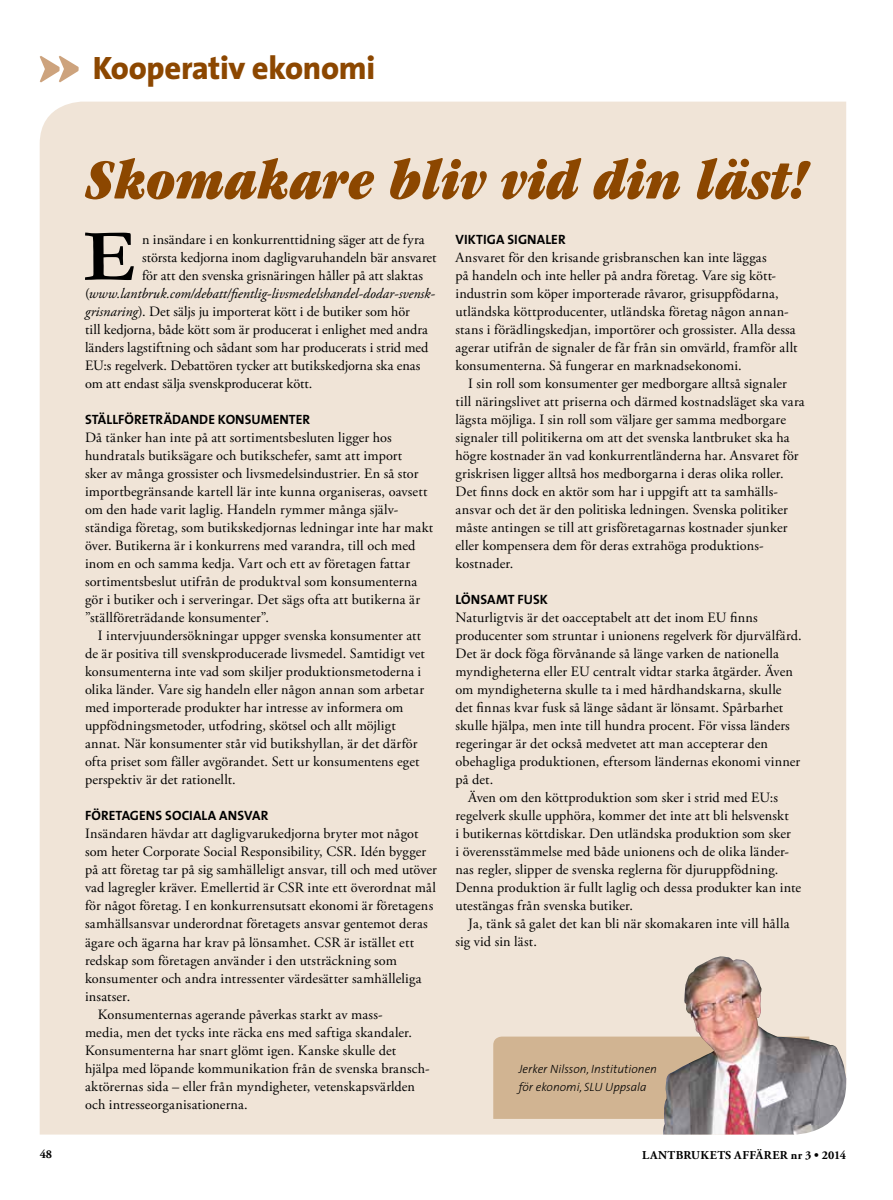
<style>
.page{position:relative;width:893px;height:1200px;background:#fff}
.page>*{position:absolute;margin:0;border:0;box-sizing:border-box;transform-origin:0 0}
.t1{font:700 74.55px "Garamond";color:#000}
.t2{font:italic ultra-condensed 58.5px "Garamond";color:#8c4700}
.t3{font:800 32.55px "The Sans";letter-spacing:-.01em;color:#8c4700}
.t4{font:14.25px/18px "Adobe Garamond Pro";letter-spacing:.01em;color:#000}
.t5{font:italic 14.25px "Adobe Garamond Pro";color:#000}
.t6{font:13.5px "The Sans Bold Caps";letter-spacing:.005em;color:#000}
.t7{font:italic 300 12px/18px "The Sans";color:#000}
.t8{font:700 12px "Adobe Garamond Pro";letter-spacing:.03em;color:#000}
.s1{font-style:normal}
.s2{font-style:italic}
</style>
<div class="page">
<div style="left:40px;top:102px;width:806px;height:1032px;background:#f0e4d7"></div>
<svg style="left:40px;top:56px;width:39px;height:26px"></svg>
<div style="left:493px;top:1036px;width:170px;height:82px;background:#d1b492"></div>
<img style="left:663px;top:956px;width:183px;height:178px">
<h3 class="t3" style="left:93px;top:41px;width:284px">Kooperativ ekonomi</h3>
<h2 class="t2" style="left:85px;top:147px;width:723px">Skomakare bliv vid din läst!</h2>
<h1 class="t1" style="left:84px;top:212px;width:54px">E</h1>
<p class="t4" style="left:142px;top:231px;width:284px">n insändare i en konkurrenttidning säger att de fyra</p>
<p class="t6" style="left:455px;top:228px;width:112px">VIKTIGA SIGNALER</p>
<p class="t4" style="left:455px;top:249px;width:343px">Ansvaret för den krisande grisbranschen kan inte läggas<br>på handeln och inte heller på andra företag. Vare sig kött&shy;industrin som köper importerade råvaror, grisuppfödarna, utländska köttproducenter, utländska företag någon annan&shy;stans i förädlingskedjan, importörer och grossister. Alla dessa agerar utifrån de signaler de får från sin omvärld, framför allt konsumenterna. Så fungerar en marknadsekonomi.</p>
<p class="t4" style="left:455px;top:375px;width:351px;text-indent:13px">I sin roll som konsumenter ger medborgare alltså signaler till näringslivet att priserna och därmed kostnadsläget ska vara lägsta möjliga. I sin roll som väljare ger samma medborgare signaler till politikerna om att det svenska lantbruket ska ha högre kostnader än vad konkurrentländerna har. Ansvaret för griskrisen ligger alltså hos medborgarna i deras olika roller.<br>Det finns dock en aktör som har i uppgift att ta samhälls&shy;ansvar och det är den politiska ledningen. Svenska politiker måste antingen se till att grisföretagarnas kostnader sjunker eller kompensera dem för deras extrahöga produktions&shy;kostnader.</p>
<p class="t6" style="left:455px;top:588px;width:94px">LÖNSAMT FUSK</p>
<p class="t4" style="left:455px;top:609px;width:304px">Naturligtvis är det oacceptabelt att det inom EU finns</p>
<p class="t4" style="left:455px;top:627px;width:348px">producenter som struntar i unionens regelverk för djurvälfärd.</p>
<p class="t4" style="left:455px;top:645px;width:325px">Det är dock föga förvånande så länge varken de nationella</p>
<p class="t4" style="left:455px;top:663px;width:339px">myndigheterna eller EU centralt vidtar starka åtgärder. Även</p>
<p class="t4" style="left:455px;top:681px;width:327px">om myndigheterna skulle ta i med hårdhandskarna, skulle</p>
<p class="t4" style="left:455px;top:699px;width:329px">det finnas kvar fusk så länge sådant är lönsamt. Spårbarhet</p>
<p class="t4" style="left:455px;top:717px;width:336px">skulle hjälpa, men inte till hundra procent. För vissa länders</p>
<p class="t4" style="left:455px;top:735px;width:314px">regeringar är det också medvetet att man accepterar den</p>
<p class="t4" style="left:455px;top:753px;width:346px">obehagliga produktionen, eftersom ländernas ekonomi vinner</p>
<p class="t4" style="left:455px;top:771px;width:39px">på det.</p>
<p class="t4" style="left:468px;top:789px;width:311px">Även om den köttproduktion som sker i strid med EU:s</p>
<p class="t4" style="left:455px;top:807px;width:335px">regelverk skulle upphöra, kommer det inte att bli helsvenskt</p>
<p class="t4" style="left:455px;top:825px;width:337px">i butikernas köttdiskar. Den utländska produktion som sker</p>
<p class="t4" style="left:455px;top:843px;width:335px">i överensstämmelse med både unionens och de olika länder-</p>
<p class="t4" style="left:455px;top:861px;width:324px">nas regler, slipper de svenska reglerna för djuruppfödning.</p>
<p class="t4" style="left:455px;top:879px;width:347px">Denna produktion är fullt laglig och dessa produkter kan inte</p>
<p class="t4" style="left:455px;top:897px;width:179px">utestängas från svenska butiker.</p>
<p class="t4" style="left:468px;top:915px;width:323px">Ja, tänk så galet det kan bli när skomakaren inte vill hålla</p>
<p class="t4" style="left:455px;top:933px;width:83px">sig vid sin läst.</p>
<p class="t4" style="left:142px;top:249px;width:296px">största kedjorna inom dagligvaruhandeln bär ansvaret</p>
<p class="t4" style="left:142px;top:267px;width:282px">för att den svenska grisnäringen håller på att slaktas</p>
<p class="t5" style="left:85px;top:285px;width:352px"><span class="s1">(</span>www.lantbruk.com/debatt/fientlig-livsmedelshandel-dodar-svensk-</p>
<p class="t4" style="left:85px;top:303px;width:326px"><span class="s2">grisnaring</span>). Det säljs ju importerat kött i de butiker som hör</p>
<p class="t4" style="left:85px;top:321px;width:344px">till kedjorna, både kött som är producerat i enlighet med andra</p>
<p class="t4" style="left:85px;top:339px;width:345px">länders lagstiftning och sådant som har producerats i strid med</p>
<p class="t4" style="left:85px;top:357px;width:337px">EU:s regelverk. Debattören tycker att butikskedjorna ska enas</p>
<p class="t4" style="left:85px;top:375px;width:229px">om att endast sälja svenskproducerat kött.</p>
<p class="t6" style="left:85px;top:408px;width:227px">STÄLLFÖRETRÄDANDE KONSUMENTER</p>
<p class="t4" style="left:85px;top:429px;width:350px">Då tänker han inte på att sortimentsbesluten ligger hos hundratals butiksägare och butikschefer, samt att import<br>sker av många grossister och livsmedelsindustrier. En så stor importbegränsande kartell lär inte kunna organiseras, oavsett om den hade varit laglig. Handeln rymmer många själv&shy;ständiga företag, som butikskedjornas ledningar inte har makt över. Butikerna är i konkurrens med varandra, till och med inom en och samma kedja. Vart och ett av företagen fattar sortimentsbeslut utifrån de produktval som konsumenterna gör i butiker och i serveringar. Det sägs ofta att butikerna är ”ställföreträdande konsumenter”.</p>
<p class="t4" style="left:85px;top:627px;width:341px;text-indent:13px">I intervjuundersökningar uppger svenska konsumenter att de är positiva till svenskproducerade livsmedel. Samtidigt vet konsumenterna inte vad som skiljer produktionsmetoderna i olika länder. Vare sig handeln eller någon annan som arbetar med importerade produkter har intresse av informera om uppfödningsmetoder, utfodring, skötsel och allt möjligt annat. När konsumenter står vid butikshyllan, är det därför ofta priset som fäller avgörandet. Sett ur konsumentens eget perspektiv är det rationellt.</p>
<p class="t6" style="left:85px;top:804px;width:185px">FÖRETAGENS SOCIALA ANSVAR</p>
<p class="t4" style="left:85px;top:825px;width:335px">Insändaren hävdar att dagligvarukedjorna bryter mot något</p>
<p class="t4" style="left:85px;top:843px;width:343px">som heter Corporate Social Responsibility, CSR. Idén bygger</p>
<p class="t4" style="left:85px;top:861px;width:353px">på att företag tar på sig samhälleligt ansvar, till och med utöver</p>
<p class="t4" style="left:85px;top:879px;width:352px">vad lagregler kräver. Emellertid är CSR inte ett överordnat mål</p>
<p class="t4" style="left:85px;top:897px;width:350px">för något företag. I en konkurrensutsatt ekonomi är företagens</p>
<p class="t4" style="left:85px;top:915px;width:344px">samhällsansvar underordnat företagets ansvar gentemot deras</p>
<p class="t4" style="left:85px;top:933px;width:331px">ägare och ägarna har krav på lönsamhet. CSR är istället ett</p>
<p class="t4" style="left:85px;top:951px;width:313px">redskap som företagen använder i den utsträckning som</p>
<p class="t4" style="left:85px;top:969px;width:338px">konsumenter och andra intressenter värdesätter samhälleliga</p>
<p class="t4" style="left:85px;top:987px;width:47px">insatser.</p>
<p class="t4" style="left:98px;top:1005px;width:286px">Konsumenternas agerande påverkas starkt av mass-</p>
<p class="t4" style="left:85px;top:1023px;width:329px">media, men det tycks inte räcka ens med saftiga skandaler.</p>
<p class="t4" style="left:85px;top:1041px;width:313px">Konsumenterna har snart glömt igen. Kanske skulle det</p>
<p class="t4" style="left:85px;top:1059px;width:346px">hjälpa med löpande kommunikation från de svenska bransch-</p>
<p class="t4" style="left:85px;top:1077px;width:332px">aktörernas sida – eller från myndigheter, vetenskapsvärlden</p>
<p class="t4" style="left:85px;top:1095px;width:164px">och intresseorganisationerna.</p>
<p class="t7" style="left:519px;top:1058px;width:140px">Jerker Nilsson, Institutionen för ekonomi, SLU Uppsala</p>
<p class="t8" style="left:40px;top:1146px;width:14px">48</p>
<p class="t8" style="left:642px;top:1147px;width:205px">LANTBRUKETS AFFÄRER nr 3 • 2014</p>
</div>
